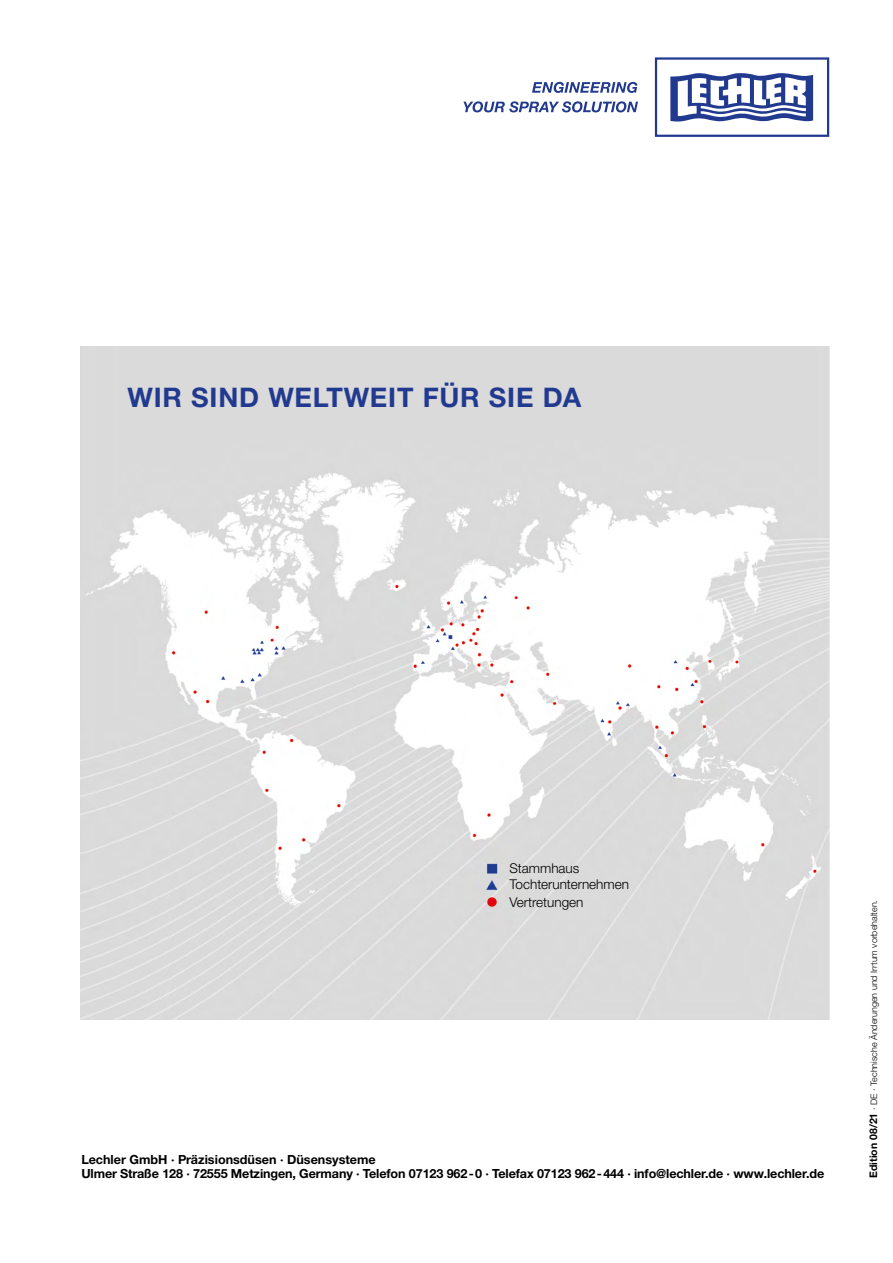
<style>
.page{position:relative;width:893px;height:1263px;background:#fff}
.page>*{position:absolute;margin:0;border:0;box-sizing:border-box;transform-origin:0 0}
.t1{font:700 27px "Helvetica Neue LTW1 G";letter-spacing:.03em;color:#213a8f}
.t2{font:300 13.5px/16.6px "Helvetica Neue LTW1 G";color:#000}
.t3{font:700 12.6px/14.4px "Helvetica Neue LTW1 G";letter-spacing:-.01em;color:#000}
.t4{font:300 9px "Helvetica Neue LTW1 G";color:#000}
.s1{font-weight:700;font-size:10.5px}
</style>
<div class="page">
<div style="left:655px;top:57px;width:174px;height:80px;border:2px solid #213a8f"></div>
<svg style="left:670px;top:73px;width:143px;height:49px"></svg>
<svg style="left:532px;top:82px;width:105px;height:11px"></svg>
<svg style="left:463px;top:101px;width:175px;height:11px"></svg>
<img style="left:81px;top:347px;width:748px;height:672px">
<h1 class="t1" style="left:128px;top:380px;width:455px">WIR SIND WELTWEIT FÜR SIE DA</h1>
<p class="t2" style="left:509px;top:860px;width:121px">Stammhaus<br>Tochterunternehmen<br>Vertretungen</p>
<p class="t3" style="left:81px;top:1152px;width:744px">Lechler GmbH · Präzisionsdüsen · Düsensysteme<br>Ulmer Straße 128 · 72555 Metzingen, Germany · Telefon 07123 962-0 · Telefax 07123 962-444 · info@lechler.de · www.lechler.de</p>
<p class="t4" style="left:868px;top:1178px;width:279px;rotate:-90deg"><span class="s1">Edition 08/21</span> · DE · Technische Änderungen und Irrtum vorbehalten.</p>
</div>
